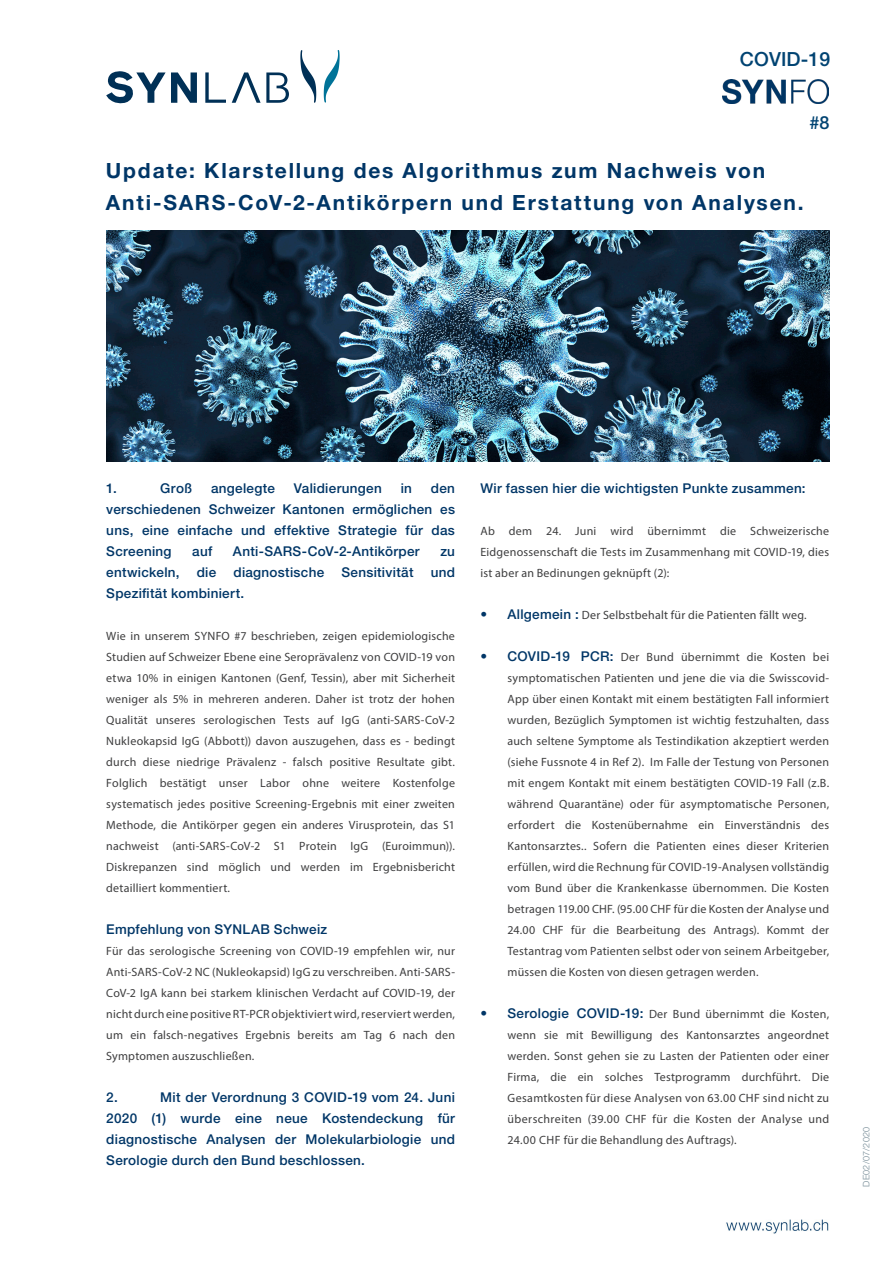
<style>
.page{position:relative;width:893px;height:1263px;background:#fff}
.page>*{position:absolute;margin:0;border:0;box-sizing:border-box;transform-origin:0 0}
.Haupttitel{font:700 21px/31.5px "Helvetica Neue LT Std";letter-spacing:.085em;color:#003667}
.t1{font:500 19.5px "Helvetica Neue LT Std";letter-spacing:.005em;color:#004372}
.t2{font:500 18px "Helvetica Neue LT Std";color:#004372}
.Lauftext{font:500 13.5px/21px "Helvetica Neue LT Std";letter-spacing:.02em;color:#003667;text-align:justify}
.Lauftext-2{font:12px/21px "Myriad Pro";letter-spacing:.02em;color:#3e3e3f;text-align:justify}
.t3{font:300 9px "Helvetica Neue LT Std";letter-spacing:.02em;color:#738994}
.s1{font-family:"Helvetica Neue LT Std";font-weight:500;font-size:13.5px;color:#003667}
</style>
<div class="page">
<svg style="left:300px;top:50px;width:16px;height:53px"></svg>
<svg style="left:324px;top:50px;width:16px;height:53px"></svg>
<svg style="left:205px;top:72px;width:21px;height:31px"></svg>
<svg style="left:106px;top:71px;width:91px;height:32px"></svg>
<svg style="left:232px;top:72px;width:57px;height:31px"></svg>
<img style="left:723px;top:79px;width:106px;height:24px">
<img style="left:726px;top:1219px;width:103px;height:15px">
<img style="left:106px;top:231px;width:723px;height:231px">
<h2 class="t1" style="left:740px;top:47px;width:92px">COVID-19</h2>
<h3 class="t2" style="left:809px;top:112px;width:22px">#8</h3>
<p class="Haupttitel" style="left:106px;top:155px;width:699px">Update: Klarstellung des Algorithmus zum Nachweis von<br>Anti-SARS-CoV-2-Antikörpern und Erstattung von Analysen.</p>
<p class="Lauftext" style="left:106px;top:478px;width:12px">1.</p>
<p class="Lauftext" style="left:160px;top:478px;width:33px">Groß</p>
<p class="Lauftext" style="left:211px;top:478px;width:65px">angelegte</p>
<p class="Lauftext" style="left:294px;top:478px;width:89px">Validierungen</p>
<p class="Lauftext" style="left:401px;top:478px;width:13px">in</p>
<p class="Lauftext" style="left:106px;top:478px;width:350px;text-indent:325px">den verschiedenen Schweizer Kantonen ermöglichen es uns, eine einfache und effektive Strategie für das Screening</p>
<p class="Lauftext" style="left:192px;top:541px;width:22px">auf</p>
<p class="Lauftext" style="left:233px;top:541px;width:188px">Anti-SARS-CoV-2-Antikörper</p>
<p class="Lauftext" style="left:440px;top:541px;width:16px">zu</p>
<p class="Lauftext" style="left:106px;top:562px;width:75px">entwickeln,</p>
<p class="Lauftext" style="left:197px;top:562px;width:21px">die</p>
<p class="Lauftext" style="left:233px;top:562px;width:92px">diagnostische</p>
<p class="Lauftext" style="left:341px;top:562px;width:74px">Sensitivität</p>
<p class="Lauftext" style="left:431px;top:562px;width:26px">und</p>
<p class="Lauftext" style="left:106px;top:583px;width:139px">Spezifität kombiniert.</p>
<p class="Lauftext-2" style="left:106px;top:626px;width:350px">Wie in unserem SYNFO #7 beschrieben, zeigen epidemiologische Studien auf Schweizer Ebene eine Seroprävalenz von COVID-19 von etwa 10% in einigen Kantonen (Genf, Tessin), aber mit Sicherheit weniger als 5% in mehreren anderen. Daher ist trotz der hohen Qualität unseres serologischen Tests auf IgG (anti-SARS-CoV-2<br>Nukleokapsid IgG (Abbott)) davon auszugehen, dass es - bedingt durch diese niedrige Prävalenz - falsch positive Resultate gibt.<br>Folglich bestätigt unser Labor ohne weitere Kostenfolge systematisch jedes positive Screening-Ergebnis mit einer zweiten Methode, die Antikörper gegen ein anderes Virusprotein, das S1 nachweist (anti-SARS-CoV-2 S1 Protein IgG (Euroimmun)).<br>Diskrepanzen sind möglich und werden im Ergebnisbericht detailliert kommentiert.</p>
<p class="Lauftext" style="left:106px;top:919px;width:222px">Empfehlung von SYNLAB Schweiz</p>
<p class="Lauftext-2" style="left:106px;top:941px;width:350px">Für das serologische Screening von COVID-19 empfehlen wir, nur Anti-SARS-CoV-2 NC (Nukleokapsid) IgG zu verschreiben. Anti-SARS-CoV-2 IgA kann bei starkem klinischen Verdacht auf COVID-19, der nicht durch eine positive RT-PCR objektiviert wird, reserviert werden, um ein falsch-negatives Ergebnis bereits am Tag 6 nach den Symptomen auszuschließen.</p>
<p class="Lauftext" style="left:106px;top:1087px;width:13px">2.</p>
<p class="Lauftext" style="left:106px;top:1087px;width:350px;text-indent:54px">Mit der Verordnung 3 COVID-19 vom 24. Juni 2020 (1) wurde eine neue Kostendeckung für diagnostische Analysen der Molekularbiologie und Serologie durch den Bund beschlossen.</p>
<p class="Lauftext" style="left:480px;top:478px;width:327px">Wir fassen hier die wichtigsten Punkte zusammen:</p>
<p class="Lauftext-2" style="left:480px;top:521px;width:350px">Ab dem 24. Juni wird übernimmt die Schweizerische Eidgenossenschaft die Tests im Zusammenhang mit COVID-19, dies ist aber an Bedinungen geknüpft (2):</p>
<p class="Lauftext-2" style="left:480px;top:605px;width:328px"><span class="s1">• Allgemein :</span> Der Selbstbehalt für die Patienten fällt weg.</p>
<p class="Lauftext-2" style="left:507px;top:647px;width:323px;text-indent:-27px"><span class="s1">• COVID-19 PCR:</span> Der Bund übernimmt die Kosten bei symptomatischen Patienten und jene die via die Swisscovid-App über einen Kontakt mit einem bestätigten Fall informiert wurden, Bezüglich Symptomen ist wichtig festzuhalten, dass auch seltene Symptome als Testindikation akzeptiert werden (siehe Fussnote 4 in Ref 2). Im Falle der Testung von Personen mit engem Kontakt mit einem bestätigten COVID-19 Fall (z.B. während Quarantäne) oder für asymptomatische Personen, erfordert die Kostenübernahme ein Einverständnis des Kantonsarztes.. Sofern die Patienten eines dieser Kriterien erfüllen, wird die Rechnung für COVID-19-Analysen vollständig vom Bund über die Krankenkasse übernommen. Die Kosten betragen 119.00 CHF. (95.00 CHF für die Kosten der Analyse und 24.00 CHF für die Bearbeitung des Antrags). Kommt der Testantrag vom Patienten selbst oder von seinem Arbeitgeber, müssen die Kosten von diesen getragen werden.</p>
<p class="Lauftext-2" style="left:507px;top:1004px;width:323px;text-indent:-27px"><span class="s1">• Serologie COVID-19:</span> Der Bund übernimmt die Kosten, wenn sie mit Bewilligung des Kantonsarztes angeordnet werden. Sonst gehen sie zu Lasten der Patienten oder einer Firma, die ein solches Testprogramm durchführt. Die Gesamtkosten für diese Analysen von 63.00 CHF sind nicht zu überschreiten (39.00 CHF für die Kosten der Analyse und 24.00 CHF für die Behandlung des Auftrags).</p>
<p class="t3" style="left:861px;top:1186px;width:61px;rotate:-90deg">DE02/07/2020</p>
</div>
